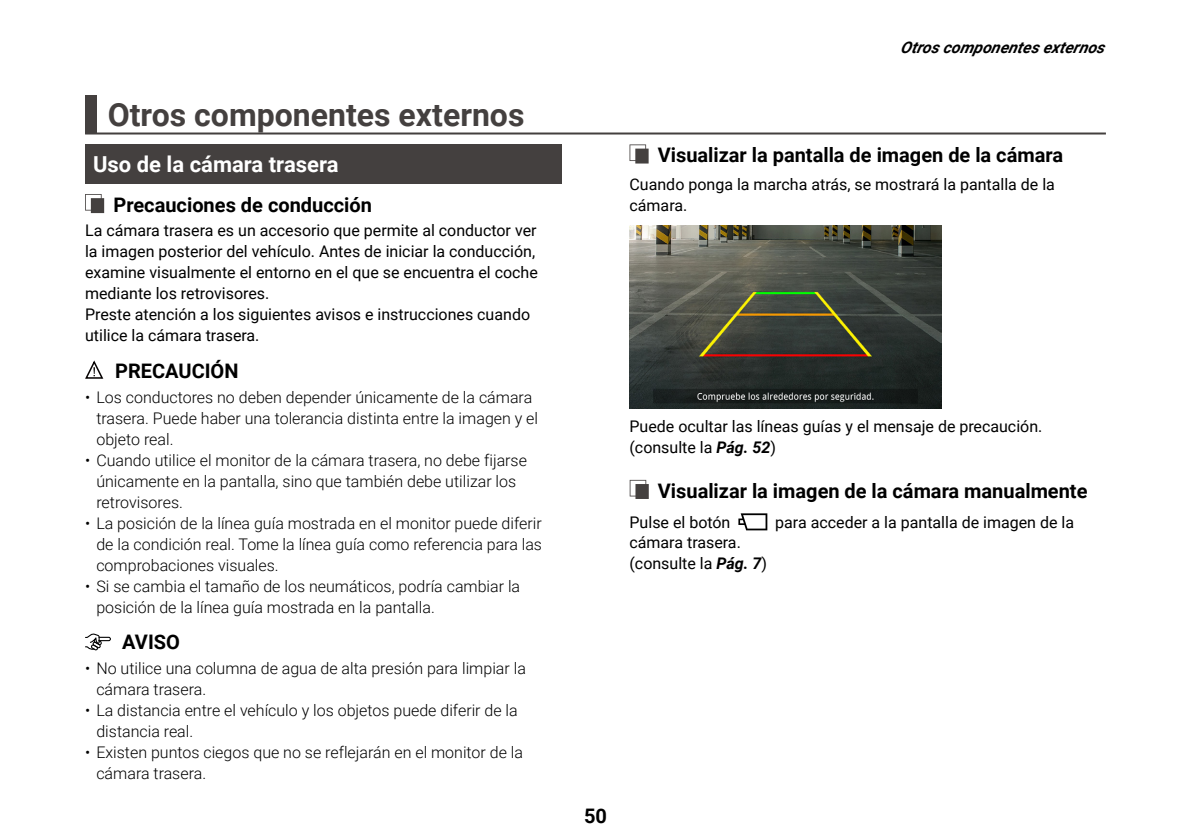
<style>
.page{position:relative;width:1191px;height:840px;background:#fff}
.page>*{position:absolute;margin:0;border:0;box-sizing:border-box;transform-origin:0 0}
.t1{font:700 32px "Roboto";color:#44403f}
.t2{font:700 22px "Roboto";color:#fff}
.t3{font:700 20px "Roboto";color:#000}
.t4{font:300 16px/21px "Roboto";color:#000}
.t5{font:16px/21px "Roboto";color:#000}
.t6{font:italic 700 16px "Roboto";color:#000}
.s1{font-weight:700;font-style:italic}
</style>
<div class="page">
<hr style="left:85px;top:132px;width:1021px;height:2px;background:#44403f">
<div style="left:85px;top:95px;width:11px;height:38px;background:#44403f"></div>
<div style="left:86px;top:144px;width:476px;height:39px;background:#44403f"></div>
<svg style="left:85px;top:194px;width:19px;height:19px"></svg>
<svg style="left:85px;top:360px;width:19px;height:19px"></svg>
<svg style="left:85px;top:633px;width:26px;height:17px"></svg>
<svg style="left:629px;top:144px;width:19px;height:19px"></svg>
<svg style="left:629px;top:479px;width:20px;height:19px"></svg>
<svg style="left:738px;top:513px;width:29px;height:17px"></svg>
<img style="left:629px;top:225px;width:312px;height:183px">
<h1 class="t1" style="left:108px;top:92px;width:418px">Otros componentes externos</h1>
<h2 class="t2" style="left:93px;top:148px;width:247px">Uso de la cámara trasera</h2>
<p class="t3" style="left:113px;top:190px;width:260px">Precauciones de conducción</p>
<p class="t5" style="left:85px;top:219px;width:454px">La cámara trasera es un accesorio que permite al conductor ver la imagen posterior del vehículo. Antes de iniciar la conducción, examine visualmente el entorno en el que se encuentra el coche mediante los retrovisores.<br>Preste atención a los siguientes avisos e instrucciones cuando utilice la cámara trasera.</p>
<p class="t3" style="left:115px;top:356px;width:125px">PRECAUCIÓN</p>
<p class="t4" style="left:96px;top:385px;width:443px;text-indent:-11px">• Los conductores no deben depender únicamente de la cámara trasera. Puede haber una tolerancia distinta entre la imagen y el objeto real.</p>
<p class="t4" style="left:96px;top:448px;width:432px;text-indent:-11px">• Cuando utilice el monitor de la cámara trasera, no debe fijarse únicamente en la pantalla, sino que también debe utilizar los retrovisores.</p>
<p class="t4" style="left:96px;top:511px;width:447px;text-align:justify;text-indent:-11px">• La posición de la línea guía mostrada en el monitor puede diferir de la condición real. Tome la línea guía como referencia para las comprobaciones visuales.</p>
<p class="t4" style="left:96px;top:574px;width:425px;text-indent:-11px">• Si se cambia el tamaño de los neumáticos, podría cambiar la posición de la línea guía mostrada en la pantalla.</p>
<p class="t3" style="left:122px;top:627px;width:59px">AVISO</p>
<p class="t4" style="left:96px;top:656px;width:431px;text-indent:-11px">• No utilice una columna de agua de alta presión para limpiar la cámara trasera.</p>
<p class="t4" style="left:96px;top:698px;width:423px;text-indent:-11px">• La distancia entre el vehículo y los objetos puede diferir de la distancia real.</p>
<p class="t4" style="left:96px;top:740px;width:428px;text-indent:-11px">• Existen puntos ciegos que no se reflejarán en el monitor de la cámara trasera.</p>
<p class="t6" style="left:900px;top:36px;width:211px">Otroscomp onentesexternos</p>
<p class="t3" style="left:657px;top:141px;width:407px">Visualizar la pantalla de imagen de la cámara</p>
<p class="t5" style="left:629px;top:173px;width:427px">Cuando ponga la marcha atrás, se mostrará la pantalla de la cámara.</p>
<p class="t5" style="left:629px;top:415px;width:414px">Puede ocultar las líneas guías y el mensaje de precaución. (consulte la <span class="s1">Pág. 52</span>)</p>
<p class="t3" style="left:658px;top:476px;width:431px">Visualizar la imagen de la cámara manualmente</p>
<p class="t5" style="left:629px;top:510px;width:102px">Pulse el botón</p>
<p class="t5" style="left:775px;top:510px;width:300px">para acceder a la pantalla de imagen de la</p>
<p class="t5" style="left:629px;top:531px;width:139px">cámara trasera. (consulte la <span class="s1">Pág. 7</span>)</p>
<p class="t3" style="left:584px;top:801px;width:24px">50</p>
</div>
